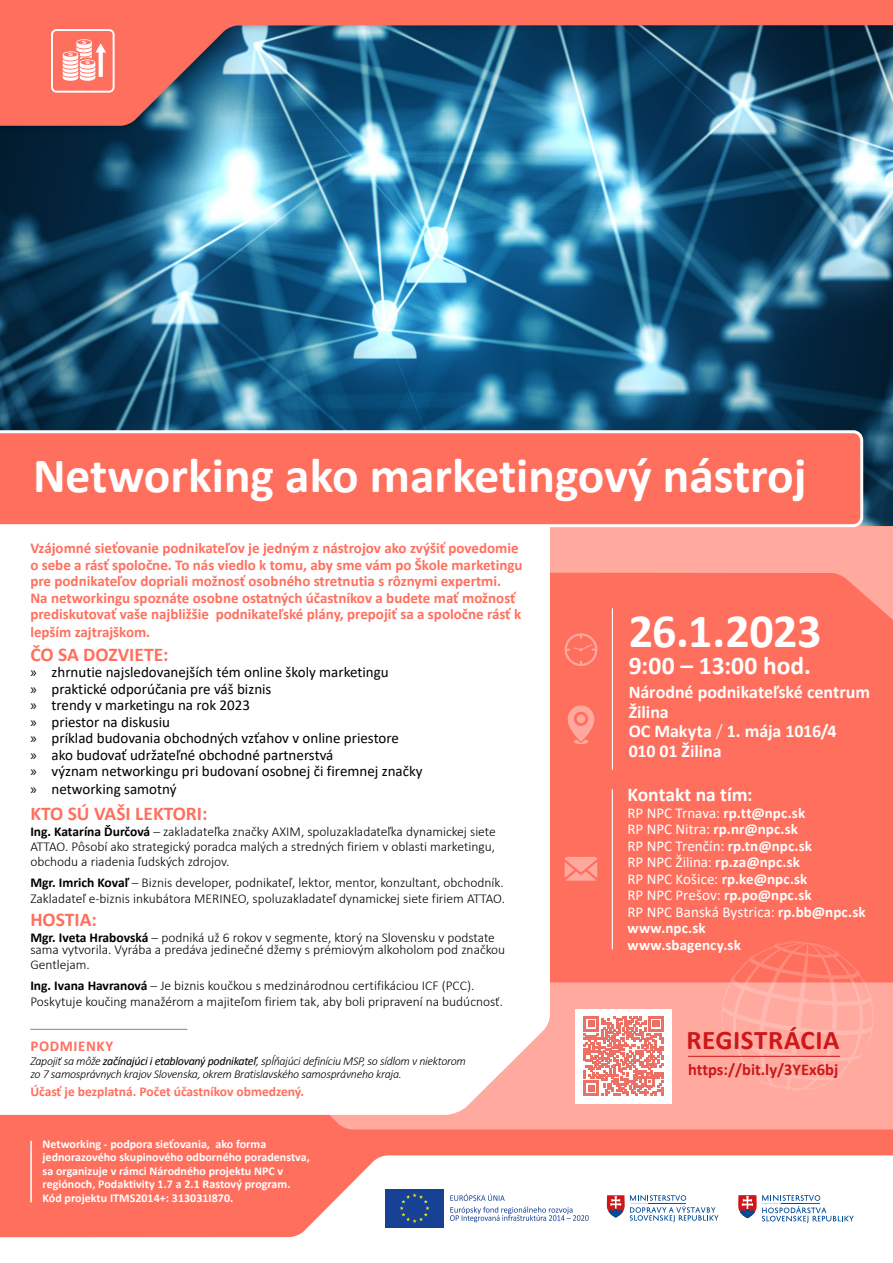
<style>
.page{position:relative;width:893px;height:1263px;background:#fff}
.page>*{position:absolute;margin:0;border:0;box-sizing:border-box;transform-origin:0 0}
.t1{font:700 49.5px "Calibri";color:#fff}
.t2{font:700 48px "Calibri";letter-spacing:-.01em;color:#fff}
.t3{font:700 27px "Calibri";letter-spacing:.02em;color:#cd1719}
.t4{font:700 25.5px "Calibri";color:#fff}
.t5{font:700 19.5px "Calibri";color:#ff6f5e}
.t6{font:700 19.5px "Calibri";letter-spacing:-.005em;color:#fff}
.t7{font:700 18px/19.5px "Calibri";letter-spacing:-.005em;color:#fff}
.t8{font:700 16.5px "Calibri";color:#cd1719}
.t9{font:700 15px/16.5px "Calibri";color:#ff6f5e}
.t10{font:15px/16.5px "Calibri";color:#000}
.t11{font:700 15px/16.5px "Calibri";letter-spacing:.005em;color:#fff}
.t12{font:700 15px "Calibri";letter-spacing:.04em;color:#ff6f5e}
.t13{font:300 13.5px/15px "Calibri";color:#000}
.t14{font:700 13.5px "Calibri";color:#ff6f5e}
.t15{font:700 12px/13.5px "Calibri";color:#fff}
.t16{font:italic 300 12px/13.5px "Calibri";letter-spacing:-.025em;color:#000}
.s1{font-family:"Myriad Pro"}
.s2{font-weight:700}
.s3{font-weight:400}
.s4{font-weight:300}
</style>
<div class="page">
<img style="left:0;top:133px;width:893px;height:393px">
<div style="left:0;top:526px;width:893px;height:737px;background:#ff6f5e"></div>
<svg style="left:0;top:1155px;width:893px;height:108px;fill:#fff"></svg>
<div style="left:330px;top:982px;width:563px;height:147px;background:#ffa99f"></div>
<svg style="left:550px;top:526px;width:343px;height:147px"></svg>
<div style="left:0;top:0;width:893px;height:133px;background:#000;opacity:.16"></div>
<svg style="left:0;top:0;width:893px;height:126px;background:#706473"></svg>
<svg style="left:450px;top:1194px;width:55px;height:7px"></svg>
<svg style="left:450px;top:1207px;width:139px;height:15px;background:#cfd8e8"></svg>
<div style="left:385px;top:1189px;width:59px;height:38px;background:#164194"></div>
<svg style="left:400px;top:1193px;width:30px;height:30px"></svg>
<svg style="left:607px;top:1195px;width:111px;height:27px;background:#cfcedb"></svg>
<svg style="left:738px;top:1195px;width:116px;height:28px;background:#d2d0dc"></svg>
<hr style="left:30px;top:1141px;width:2px;height:61px;background:#fff">
<div style="left:0;top:527px;width:550px;height:588px;background:#fff"></div>
<svg style="left:0;top:430px;width:863px;height:97px;background:#fe7768"></svg>
<svg style="left:721px;top:941px;width:153px;height:150px"></svg>
<svg style="left:565px;top:633px;width:32px;height:33px"></svg>
<svg style="left:568px;top:705px;width:26px;height:39px"></svg>
<hr style="left:612px;top:608px;width:1px;height:162px;background:#fff">
<hr style="left:688px;top:1056px;width:152px;height:1px;background:#cd1719">
<div style="left:575px;top:1009px;width:97px;height:94px;background:#fff"></div>
<svg style="left:584px;top:1016px;width:79px;height:80px"></svg>
<svg style="left:51px;top:29px;width:64px;height:64px"></svg>
<hr style="left:30px;top:1029px;width:157px;height:1px;background:#878787">
<svg style="left:565px;top:857px;width:32px;height:24px"></svg>
<hr style="left:612px;top:789px;width:1px;height:160px;background:#fff">
<h1 class="t1" style="left:33px;top:441px;width:775px">Networking ako marketingový nástroj</h1>
<p class="t9" style="left:30px;top:540px;width:494px">Vzájomné sieťovanie podnikateľov je jedným z nástrojov ako zvýšiť povedomie o sebe a rásť spoločne. To nás viedlo k tomu, aby sme vám po Škole marketingu pre podnikateľov dopriali možnosť osobného stretnutia s rôznymi expertmi.<br>Na networkingu spoznáte osobne ostatných účastníkov a budete mať možnosť prediskutovať vaše najbližšie podnikateľské plány, prepojiť sa a spoločne rásť k</p>
<p class="t9" style="left:30px;top:624px;width:121px">lepším zajtrajškom.</p>
<h3 class="t5" style="left:30px;top:640px;width:140px">ČO SA DOZVIETE:</h3>
<p class="t10" style="left:30px;top:664px;width:394px"><span class="s1">»</span> zhrnutie najsledovanejších tém online školy marketingu<br><span class="s1">»</span> praktické odporúčania pre váš biznis<br><span class="s1">»</span> trendy v marketingu na rok 2023<br><span class="s1">»</span> priestor na diskusiu<br><span class="s1">»</span> príklad budovania obchodných vzťahov v online priestore<br><span class="s1">»</span> ako budovať udržateľné obchodné partnerstvá<br><span class="s1">»</span> význam networkingu pri budovaní osobnej či firemnej značky</p>
<p class="t10" style="left:30px;top:781px;width:148px"><span class="s1">»</span> networking samotný</p>
<h3 class="t5" style="left:30px;top:799px;width:179px">KTO SÚ VAŠI LEKTORI:</h3>
<p class="t13" style="left:30px;top:824px;width:467px;text-align:justify"><span class="s2">Ing. Katarína Ďurčová</span> – zakladateľka značky AXIM, spoluzakladateľka dynamickej siete ATTAO. Pôsobí ako strategický poradca malých a stredných firiem v oblasti marketingu, obchodu a riadenia ľudských zdrojov.</p>
<p class="t13" style="left:30px;top:874px;width:476px;line-height:16.5px"><span class="s2">Mgr. Imrich Kovaľ</span> – Biznis developer, podnikateľ, lektor, mentor, konzultant, obchodník.<br>Zakladateľ e-biznis inkubátora MERINEO, spoluzakladateľ dynamickej siete firiem ATTAO.</p>
<h3 class="t5" style="left:30px;top:905px;width:68px">HOSTIA:</h3>
<p class="t13" style="left:30px;top:931px;width:476px;line-height:12px"><span class="s2">Mgr. Iveta Hrabovská</span> – podniká už 6 rokov v segmente, ktorý na Slovensku v podstate sama vytvorila. Vyrába a predáva jedinečné džemy s prémiovým alkoholom pod značkou</p>
<p class="t13" style="left:30px;top:954px;width:446px;line-height:20.7px">Gentlejam.<br><span class="s2">Ing. Ivana Havranová</span> – Je biznis koučkou s medzinárodnou certifikáciou ICF (PCC).</p>
<p class="t13" style="left:30px;top:994px;width:474px">Poskytuje koučing manažérom a majiteľom firiem tak, aby boli pripravení na budúcnosť.</p>
<p class="t12" style="left:31px;top:1035px;width:84px">PODMIENKY</p>
<p class="t16" style="left:30px;top:1054px;width:437px">Zapojiť sa môže <span class="s3">začínajúci i etablovaný podnikateľ</span>, spĺňajúci definíciu MSP, so sídlom v niektorom zo 7 samosprávnych krajov Slovenska, okrem Bratislavského samosprávneho kraja.</p>
<p class="t14" style="left:30px;top:1082px;width:275px">Účasť je bezplatná. Počet účastníkov obmedzený.</p>
<p class="t15" style="left:43px;top:1137px;width:269px">Networking - podpora sieťovania, ako forma jednorazového skupinového odborného poradenstva, sa organizuje v rámci Národného projektu NPC v regiónoch, Podaktivity 1.7 a 2.1 Rastový program.<br>Kód projektu ITMS2014+: 313031I870.</p>
<h2 class="t2" style="left:629px;top:597px;width:194px">26.1.2023</h2>
<h3 class="t4" style="left:629px;top:647px;width:184px">9:00 – 13:00 hod.</h3>
<h3 class="t7" style="left:629px;top:682px;width:243px">Národné podnikateľské centrum<br>Žilina<br>OC Makyta <span class="s4">/</span> 1. mája 1016/4<br>010 01 Žilina</h3>
<h3 class="t6" style="left:627px;top:781px;width:127px">Kontakt na tím:</h3>
<p class="t11" style="left:627px;top:804px;width:240px"><span class="s3">RP NPC Trnava:</span> rp.tt@npc.sk<br><span class="s3">RP NPC Nitra:</span> rp.nr@npc.sk<br><span class="s3">RP NPC Trenčín:</span> rp.tn@npc.sk<br><span class="s3">RP NPC Žilina:</span> rp.za@npc.sk<br><span class="s3">RP NPC Košice:</span> rp.ke@npc.sk<br><span class="s3">RP NPC Prešov:</span> rp.po@npc.sk<br><span class="s3">RP NPC Banská Bystrica:</span> rp.bb@npc.sk www.npc.sk<br>www.sbagency.sk</p>
<h3 class="t3" style="left:687px;top:1020px;width:154px">REGISTRÁCIA</h3>
<p class="t8" style="left:688px;top:1058px;width:152px">https://bit.ly/3YEx6bj</p>
</div>
